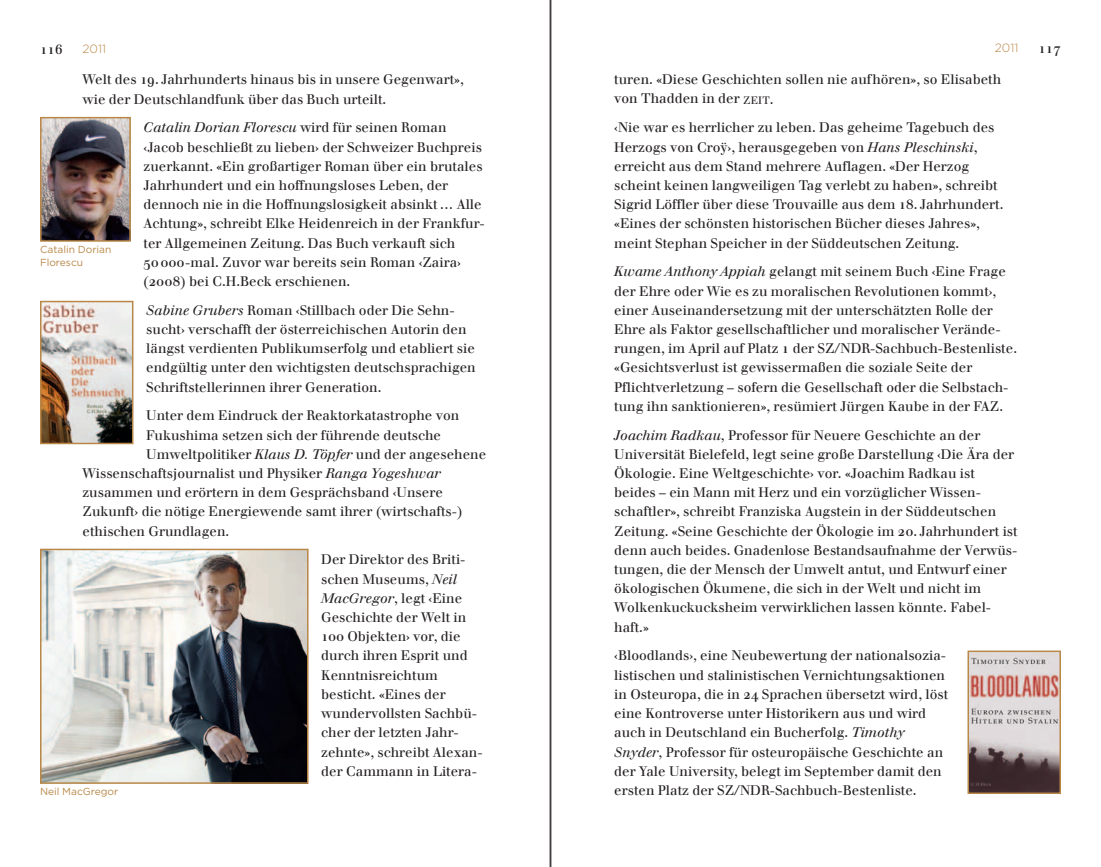
<style>
.page{position:relative;width:1101px;height:867px;background:#fff}
.page>*{position:absolute;margin:0;border:0;box-sizing:border-box;transform-origin:0 0}
.t1{font:13.5px/19.2px "Walbaum Com";color:#231f20}
.t2{font:13.5px "Walbaum Roman SC";color:#231f20}
.t3{font:300 12px "Gotham";color:#b98747}
.t4{font:10.2px/13.5px "Gotham";color:#b98747}
.s1{font-family:"Walbaum Roman SC"}
.s2{font-style:italic}
.s3{font-size:10.5px}
</style>
<div class="page">
<img style="left:43px;top:304px;width:87px;height:137px">
<div style="left:40px;top:301px;width:93px;height:143px;border:2px solid #b98747"></div>
<img style="left:970px;top:653px;width:87px;height:138px">
<div style="left:967px;top:650px;width:93px;height:144px;border:2px solid #b98747"></div>
<img style="left:43px;top:551px;width:262px;height:229px">
<div style="left:40px;top:548px;width:268px;height:235px;border:2px solid #b98747"></div>
<img style="left:43px;top:120px;width:85px;height:119px">
<div style="left:40px;top:117px;width:91px;height:125px;border:2px solid #b98747"></div>
<p class="t2" style="left:40px;top:41px;width:24px">116</p>
<p class="t3" style="left:83px;top:41px;width:25px">2011</p>
<p class="t3" style="left:994px;top:40px;width:25px">2011</p>
<p class="t2" style="left:1038px;top:40px;width:24px">117</p>
<p class="t1" style="left:83px;top:70px;width:383px">Welt des <span class="s1">19</span>. Jahrhunderts hinaus bis in unsere Gegenwart», wie der Deutschlandfunk über das Buch urteilt.</p>
<p class="t1" style="left:143px;top:118px;width:343px"><span class="s2">Catalin Dorian Florescu</span> wird für seinen Roman ‹Jacob beschließt zu lieben› der Schweizer Buchpreis zuerkannt. «Ein großartiger Roman über ein brutales Jahrhundert und ein hoffnungsloses Leben, der dennoch nie in die Hoffnungslosigkeit absinkt … Alle Achtung», schreibt Elke Heidenreich in der Frankfur&shy;ter Allgemeinen Zeitung. Das Buch verkauft sich<br><span class="s1">50 000</span>-mal. Zuvor war bereits sein Roman ‹Zaira› (<span class="s1">2008</span>) bei C.H.Beck erschienen.</p>
<p class="t1" style="left:146px;top:300px;width:331px"><span class="s2">Sabine Grubers</span> Roman ‹Stillbach oder Die Sehn&shy;sucht› verschafft der österreichischen Autorin den längst verdienten Publikumserfolg und etabliert sie endgültig unter den wichtigsten deutschsprachigen Schriftstellerinnen ihrer Generation.</p>
<p class="t1" style="left:146px;top:406px;width:314px">Unter dem Eindruck der Reaktorkatastrophe von</p>
<p class="t1" style="left:146px;top:425px;width:296px">Fukushima setzen sich der führende deutsche</p>
<p class="t1" style="left:146px;top:444px;width:341px">Umweltpolitiker <span class="s2">Klaus D. Töpfer</span> und der angesehene</p>
<p class="t1" style="left:83px;top:464px;width:360px">Wissenschaftsjournalist und Physiker <span class="s2">Ranga Yogeshwar</span></p>
<p class="t1" style="left:83px;top:483px;width:362px">zusammen und erörtern in dem Gesprächsband ‹Unsere</p>
<p class="t1" style="left:83px;top:502px;width:381px">Zukunft› die nötige Energiewende samt ihrer (wirtschafts-)</p>
<p class="t1" style="left:83px;top:521px;width:148px">ethischen Grundlagen.</p>
<p class="t1" style="left:321px;top:550px;width:163px">Der Direktor des Briti&shy;schen Museums, <span class="s2">Neil<br>MacGregor</span>, legt ‹Eine<br>Geschichte der Welt in<br><span class="s1">100</span> Objekten› vor, die durch ihren Esprit und<br>Kenntnisreichtum besticht. «Eines der wundervollsten Sachbü&shy;cher der letzten Jahr&shy;zehnte», schreibt Alexan&shy;der Cammann in Litera-</p>
<p class="t1" style="left:614px;top:70px;width:388px">turen. «Diese Geschichten sollen nie aufhören», so Elisabeth von Thadden in der <span class="s3">ZEIT</span>.</p>
<p class="t1" style="left:614px;top:118px;width:390px">‹Nie war es herrlicher zu leben. Das geheime Tagebuch des Herzogs von Croÿ›, herausgegeben von <span class="s2">Hans Pleschinski</span>, erreicht aus dem Stand mehrere Auflagen. «Der Herzog scheint keinen langweiligen Tag verlebt zu haben», schreibt Sigrid Löffler über diese Trouvaille aus dem <span class="s1">18</span>. Jahrhundert. «Eines der schönsten historischen Bücher dieses Jahres», meint Stephan Speicher in der Süddeutschen Zeitung.</p>
<p class="t1" style="left:614px;top:262px;width:404px"><span class="s2">Kwame Anthony Appiah</span> gelangt mit seinem Buch ‹Eine Frage der Ehre oder Wie es zu moralischen Revolutionen kommt›, einer Auseinandersetzung mit der unterschätzten Rolle der Ehre als Faktor gesellschaftlicher und moralischer Verände&shy;rungen, im April auf Platz <span class="s1">1</span> der SZ/NDR-Sachbuch-Bestenliste. «Gesichtsverlust ist gewissermaßen die soziale Seite der Pflichtverletzung – sofern die Gesellschaft oder die Selbstach&shy;tung ihn sanktionieren», resümiert Jürgen Kaube in der FAZ.</p>
<p class="t1" style="left:614px;top:425px;width:405px"><span class="s2">Joachim Radkau</span>, Professor für Neuere Geschichte an der Universität Bielefeld, legt seine große Darstellung ‹Die Ära der Ökologie. Eine Weltgeschichte› vor. «Joachim Radkau ist beides – ein Mann mit Herz und ein vorzüglicher Wissen&shy;schaftler», schreibt Franziska Augstein in der Süddeutschen Zeitung. «Seine Geschichte der Ökologie im <span class="s1">20</span>. Jahrhundert ist denn auch beides. Gnadenlose Bestandsaufnahme der Verwüs&shy;tungen, die der Mensch der Umwelt antut, und Entwurf einer ökologischen Ökumene, die sich in der Welt und nicht im Wolkenkuckucksheim verwirklichen lassen könnte. Fabel&shy;haft.»</p>
<p class="t1" style="left:614px;top:646px;width:335px">‹Bloodlands›, eine Neubewertung der nationalsozia&shy;listischen und stalinistischen Vernichtungsaktionen in Osteuropa, die in <span class="s1">24</span> Sprachen übersetzt wird, löst eine Kontroverse unter Historikern aus und wird auch in Deutschland ein Bucherfolg. <span class="s2">Timothy Snyder</span>, Professor für osteuropäische Geschichte an der Yale University, belegt im September damit den</p>
<p class="t4" style="left:40px;top:242px;width:73px">Catalin Dorian<br>Florescu</p>
<p class="t4" style="left:40px;top:784px;width:80px">Neil MacGregor</p>
<p class="t1" style="left:614px;top:780px;width:304px">ersten Platz der SZ/NDR-Sachbuch-Bestenliste.</p>
</div>
